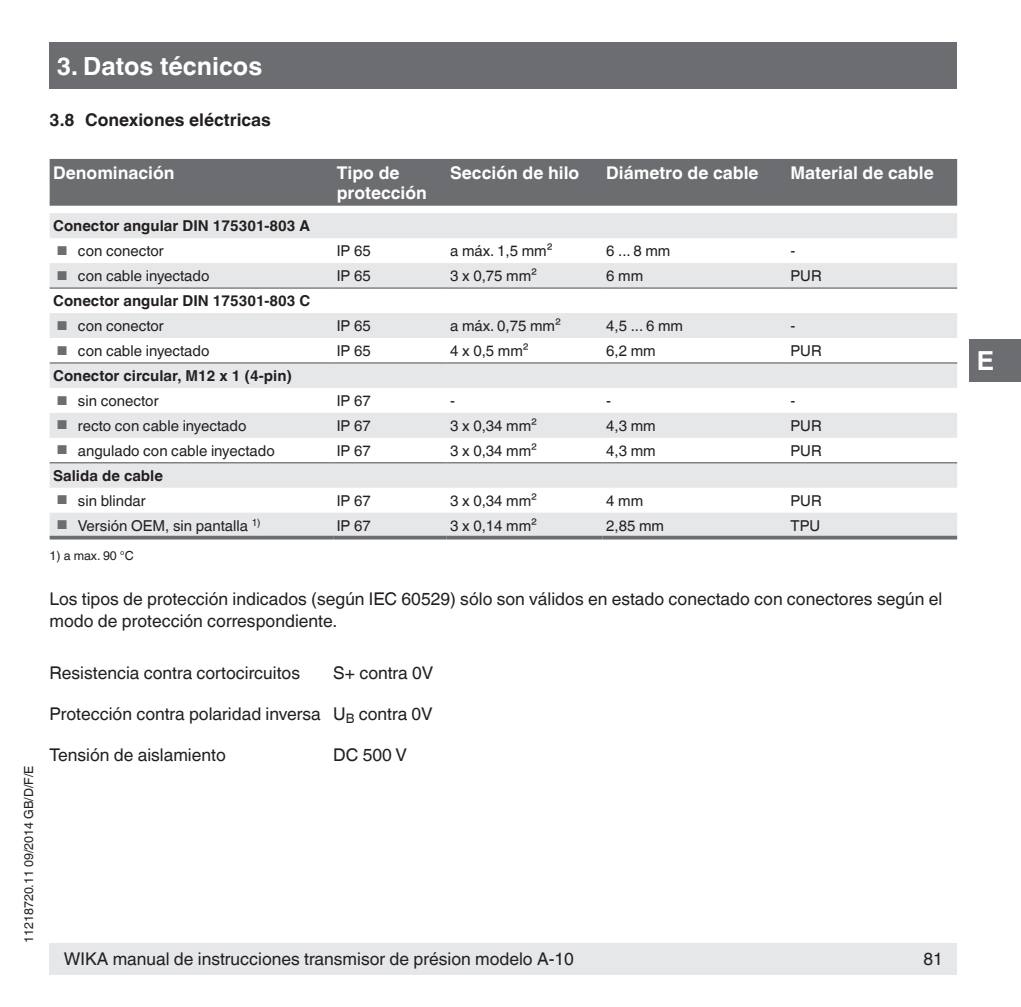
<style>
.page{position:relative;width:1021px;height:1007px;background:#fff}
.page>*{position:absolute;margin:0;border:0;box-sizing:border-box;transform-origin:0 0}
.t1{font:700 26.25px "Helvetica World";color:#fff}
.t2{font:700 25px "Helvetica World";color:#fff}
.t3{font:17.5px/22.5px "Helvetica World";color:#231f20}
.t4{font:700 17.5px/20px "Helvetica World";color:#fff}
.t5{font:700 17.5px "Helvetica World";color:#231f20}
.t6{font:15px "Helvetica World";color:#231f20}
.t7{font:700 15px "Helvetica World";color:#231f20}
.t8{font:12.5px "Helvetica World";color:#231f20}
.s1{font-size:12.75px;color:#6c6d70}
</style>
<div class="page">
<div style="left:50px;top:943px;width:907px;height:31px;background:#e6e7e9"></div>
<div style="left:50px;top:43px;width:907px;height:46px;background:#6c6d70"></div>
<div style="left:969px;top:338px;width:51px;height:43px;background:#6c6d70"></div>
<div style="left:50px;top:159px;width:907px;height:47px;background:#6c6d70"></div>
<svg style="left:50px;top:213px;width:907px;height:322px;fill:#e6e7e9"></svg>
<svg style="left:50px;top:535px;width:283px;height:4px"></svg>
<svg style="left:333px;top:535px;width:113px;height:4px"></svg>
<svg style="left:446px;top:535px;width:156px;height:4px"></svg>
<svg style="left:602px;top:535px;width:185px;height:4px"></svg>
<svg style="left:787px;top:535px;width:170px;height:4px"></svg>
<hr style="left:50px;top:287px;width:283px;height:2px;background:#6c6d70">
<hr style="left:333px;top:287px;width:113px;height:2px;background:#6c6d70">
<hr style="left:446px;top:287px;width:156px;height:2px;background:#6c6d70">
<hr style="left:602px;top:287px;width:185px;height:2px;background:#6c6d70">
<hr style="left:787px;top:287px;width:170px;height:2px;background:#6c6d70">
<hr style="left:50px;top:362px;width:283px;height:1px;background:#6c6d70">
<hr style="left:333px;top:362px;width:113px;height:1px;background:#6c6d70">
<hr style="left:446px;top:362px;width:156px;height:1px;background:#6c6d70">
<hr style="left:602px;top:362px;width:185px;height:1px;background:#6c6d70">
<hr style="left:787px;top:362px;width:170px;height:1px;background:#6c6d70">
<hr style="left:50px;top:462px;width:283px;height:1px;background:#6c6d70">
<hr style="left:333px;top:462px;width:113px;height:1px;background:#6c6d70">
<hr style="left:446px;top:462px;width:156px;height:1px;background:#6c6d70">
<hr style="left:602px;top:462px;width:185px;height:1px;background:#6c6d70">
<hr style="left:787px;top:462px;width:170px;height:1px;background:#6c6d70">
<p class="t8" style="left:22px;top:943px;width:179px;rotate:-90deg">11218720.11 09/2014 GB/D/F/E</p>
<h2 class="t2" style="left:57px;top:51px;width:207px">3. Datos técnicos</h2>
<p class="t5" style="left:50px;top:110px;width:223px">3.8 Conexiones eléctricas</p>
<p class="t4" style="left:53px;top:162px;width:123px">Denominación</p>
<p class="t4" style="left:337px;top:162px;width:92px">Tipo de protección</p>
<p class="t4" style="left:450px;top:162px;width:130px">Sección de hilo</p>
<p class="t4" style="left:606px;top:162px;width:154px">Diámetro de cable</p>
<p class="t4" style="left:790px;top:162px;width:145px">Material de cable</p>
<p class="t7" style="left:53px;top:217px;width:258px">Conector angular DIN 175301-803 A</p>
<p class="t6" style="left:57px;top:242px;width:109px"><span class="s1">■</span> con conector</p>
<p class="t6" style="left:337px;top:242px;width:35px">IP 65</p>
<p class="t6" style="left:450px;top:242px;width:104px">a máx. 1,5 mm²</p>
<p class="t6" style="left:606px;top:242px;width:66px">6 ... 8 mm</p>
<p class="t6" style="left:790px;top:242px;width:6px">-</p>
<p class="t6" style="left:57px;top:267px;width:154px"><span class="s1">■</span> con cable inyectado</p>
<p class="t6" style="left:337px;top:267px;width:35px">IP 65</p>
<p class="t6" style="left:450px;top:267px;width:88px">3 x 0,75 mm²</p>
<p class="t6" style="left:606px;top:267px;width:38px">6 mm</p>
<p class="t6" style="left:790px;top:267px;width:33px">PUR</p>
<p class="t7" style="left:53px;top:292px;width:259px">Conector angular DIN 175301-803 C</p>
<p class="t6" style="left:57px;top:317px;width:109px"><span class="s1">■</span> con conector</p>
<p class="t6" style="left:337px;top:317px;width:35px">IP 65</p>
<p class="t6" style="left:450px;top:317px;width:112px">a máx. 0,75 mm²</p>
<p class="t6" style="left:606px;top:317px;width:78px">4,5 ... 6 mm</p>
<p class="t6" style="left:790px;top:317px;width:6px">-</p>
<p class="t6" style="left:57px;top:342px;width:154px"><span class="s1">■</span> con cable inyectado</p>
<p class="t6" style="left:337px;top:342px;width:35px">IP 65</p>
<p class="t6" style="left:450px;top:342px;width:80px">4 x 0,5 mm²</p>
<p class="t6" style="left:606px;top:342px;width:51px">6,2 mm</p>
<p class="t6" style="left:790px;top:342px;width:33px">PUR</p>
<p class="t7" style="left:53px;top:367px;width:240px">Conector circular, M12 x 1 (4-pin)</p>
<p class="t6" style="left:57px;top:392px;width:103px"><span class="s1">■</span> sin conector</p>
<p class="t6" style="left:337px;top:392px;width:35px">IP 67</p>
<p class="t6" style="left:450px;top:392px;width:6px">-</p>
<p class="t6" style="left:606px;top:392px;width:6px">-</p>
<p class="t6" style="left:790px;top:392px;width:6px">-</p>
<p class="t6" style="left:57px;top:416px;width:191px"><span class="s1">■</span> recto con cable inyectado</p>
<p class="t6" style="left:337px;top:416px;width:35px">IP 67</p>
<p class="t6" style="left:450px;top:416px;width:88px">3 x 0,34 mm²</p>
<p class="t6" style="left:606px;top:416px;width:51px">4,3 mm</p>
<p class="t6" style="left:790px;top:416px;width:33px">PUR</p>
<p class="t6" style="left:57px;top:441px;width:219px"><span class="s1">■</span> angulado con cable inyectado</p>
<p class="t6" style="left:337px;top:441px;width:35px">IP 67</p>
<p class="t6" style="left:450px;top:441px;width:88px">3 x 0,34 mm²</p>
<p class="t6" style="left:606px;top:441px;width:51px">4,3 mm</p>
<p class="t6" style="left:790px;top:441px;width:33px">PUR</p>
<p class="t7" style="left:53px;top:466px;width:111px">Salida de cable</p>
<p class="t6" style="left:57px;top:491px;width:91px"><span class="s1">■</span> sin blindar</p>
<p class="t6" style="left:337px;top:491px;width:35px">IP 67</p>
<p class="t6" style="left:450px;top:491px;width:88px">3 x 0,34 mm²</p>
<p class="t6" style="left:606px;top:491px;width:38px">4 mm</p>
<p class="t6" style="left:790px;top:491px;width:33px">PUR</p>
<p class="t6" style="left:57px;top:516px;width:205px"><span class="s1">■</span> Versión OEM, sin pantalla <sup>1)</sup></p>
<p class="t6" style="left:337px;top:516px;width:35px">IP 67</p>
<p class="t6" style="left:450px;top:516px;width:88px">3 x 0,14 mm²</p>
<p class="t6" style="left:606px;top:516px;width:59px">2,85 mm</p>
<p class="t6" style="left:790px;top:516px;width:31px">TPU</p>
<p class="t8" style="left:50px;top:548px;width:86px">1) a max. 90 °C</p>
<p class="t3" style="left:50px;top:587px;width:894px">Los tipos de protección indicados (según IEC 60529) sólo son válidos en estado conectado con conectores según el modo de protección correspondiente.</p>
<p class="t3" style="left:50px;top:662px;width:252px">Resistencia contra cortocircuitos</p>
<p class="t3" style="left:333px;top:662px;width:101px">S+ contra 0V</p>
<p class="t3" style="left:50px;top:702px;width:384px">Protección contra polaridad inversa U<sub>B</sub> contra 0V</p>
<p class="t3" style="left:50px;top:743px;width:178px">Tensión de aislamiento</p>
<p class="t3" style="left:333px;top:743px;width:75px">DC 500 V</p>
<p class="t3" style="left:64px;top:947px;width:511px">WIKA manual de instrucciones transmisor de présion modelo A-10</p>
<p class="t3" style="left:923px;top:947px;width:21px">81</p>
<h1 class="t1" style="left:976px;top:345px;width:19px">E</h1>
</div>
